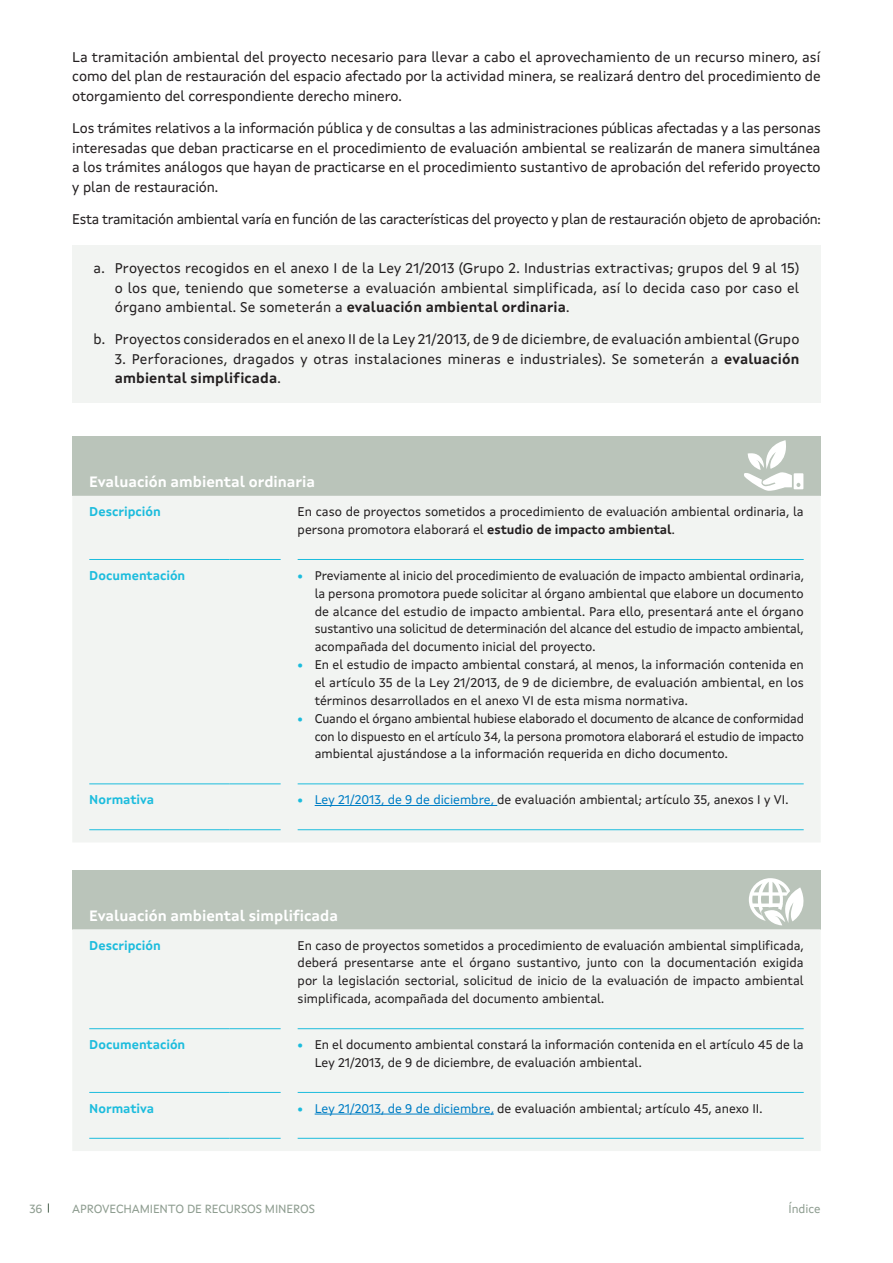
<style>
.page{position:relative;width:893px;height:1263px;background:#fff}
.page>*{position:absolute;margin:0;border:0;box-sizing:border-box;transform-origin:0 0}
._06_TEXTO_RECADRO_TABOA{font:700 15px "Xunta Sans";color:#fff}
.t1{font:14.25px/19.5px "Xunta Sans";color:#231f20;text-align:justify}
.t2{font:14.25px "Xunta Sans";letter-spacing:-.02em;color:#231f20}
.t3{font:12.75px/17.9px "Xunta Sans";color:#231f20;text-align:justify}
.MAYUSCULAS_AZUL_TABOAS{font:700 12.75px "Xunta Sans";color:#1cbcdd}
.t4{font:12px "Xunta Sans";letter-spacing:-.01em;color:#8e9d90}
.s1{font-weight:700}
.s2{font-weight:700;color:#1cbcdd}
.s3{color:#007ec5}
</style>
<div class="page">
<div style="left:72px;top:246px;width:749px;height:157px;background:#f2f4f2"></div>
<div style="left:72px;top:436px;width:749px;height:60px;background:#bac4ba"></div>
<div style="left:73px;top:496px;width:747px;height:346px;background:#f2f4f2"></div>
<hr style="left:89px;top:559px;width:141px;height:1px;background:#1cbcdd">
<hr style="left:230px;top:559px;width:51px;height:1px;background:#1cbcdd">
<hr style="left:298px;top:559px;width:506px;height:1px;background:#1cbcdd">
<hr style="left:89px;top:783px;width:141px;height:1px;background:#1cbcdd">
<hr style="left:230px;top:783px;width:51px;height:1px;background:#1cbcdd">
<hr style="left:298px;top:783px;width:506px;height:1px;background:#1cbcdd">
<hr style="left:89px;top:829px;width:141px;height:1px;background:#1cbcdd">
<hr style="left:230px;top:829px;width:51px;height:1px;background:#1cbcdd">
<hr style="left:298px;top:829px;width:506px;height:1px;background:#1cbcdd">
<hr style="left:315px;top:805px;width:182px;height:1px;background:#007ec5">
<div style="left:72px;top:870px;width:749px;height:59px;background:#bac4ba"></div>
<div style="left:72px;top:929px;width:749px;height:222px;background:#f2f4f2"></div>
<hr style="left:89px;top:1028px;width:141px;height:1px;background:#1cbcdd">
<hr style="left:230px;top:1028px;width:51px;height:1px;background:#1cbcdd">
<hr style="left:298px;top:1028px;width:506px;height:1px;background:#1cbcdd">
<hr style="left:89px;top:1092px;width:141px;height:1px;background:#1cbcdd">
<hr style="left:230px;top:1092px;width:51px;height:1px;background:#1cbcdd">
<hr style="left:298px;top:1092px;width:506px;height:1px;background:#1cbcdd">
<hr style="left:89px;top:1138px;width:141px;height:1px;background:#1cbcdd">
<hr style="left:230px;top:1138px;width:51px;height:1px;background:#1cbcdd">
<hr style="left:298px;top:1138px;width:506px;height:1px;background:#1cbcdd">
<hr style="left:315px;top:1114px;width:179px;height:1px;background:#007ec5">
<svg style="left:744px;top:440px;width:59px;height:51px"></svg>
<svg style="left:749px;top:878px;width:55px;height:47px"></svg>
<p class="t1" style="left:72px;top:47px;width:750px">La tramitación ambiental del proyecto necesario para llevar a cabo el aprovechamiento de un recurso minero, así como del plan de restauración del espacio afectado por la actividad minera, se realizará dentro del procedimiento de otorgamiento del correspondiente derecho minero.</p>
<p class="t1" style="left:72px;top:118px;width:750px">Los trámites relativos a la información pública y de consultas a las administraciones públicas afectadas y a las personas interesadas que deban practicarse en el procedimiento de evaluación ambiental se realizarán de manera simultánea a los trámites análogos que hayan de practicarse en el procedimiento sustantivo de aprobación del referido proyecto y plan de restauración.</p>
<p class="t2" style="left:72px;top:210px;width:750px">Esta tramitación ambiental varía en función de las características del proyecto y plan de restauración objeto de aprobación:</p>
<p class="t1" style="left:115px;top:258px;width:686px;text-indent:-21px">a. Proyectos recogidos en el anexo I de la Ley 21/2013 (Grupo 2. Industrias extractivas; grupos del 9 al 15) o los que, teniendo que someterse a evaluación ambiental simplificada, así lo decida caso por caso el órgano ambiental. Se someterán a <span class="s1">evaluación ambiental ordinaria</span>.</p>
<p class="t1" style="left:94px;top:330px;width:707px">b. Proyectos considerados en el anexo II de la Ley 21/2013, de 9 de diciembre, de evaluación ambiental (Grupo</p>
<p class="t1" style="left:115px;top:349px;width:686px">3. Perforaciones, dragados y otras instalaciones mineras e industriales). Se someterán a <span class="s1">evaluación ambiental simplificada</span>.</p>
<p class="_06_TEXTO_RECADRO_TABOA" style="left:89px;top:473px;width:227px">Evaluación ambiental ordinaria</p>
<p class="MAYUSCULAS_AZUL_TABOAS" style="left:89px;top:504px;width:73px">Descripción</p>
<p class="t3" style="left:298px;top:503px;width:508px">En caso de proyectos sometidos a procedimiento de evaluación ambiental ordinaria, la persona promotora elaborará el <span class="s1">estudio de impacto ambiental</span>.</p>
<p class="MAYUSCULAS_AZUL_TABOAS" style="left:89px;top:568px;width:98px">Documentación</p>
<p class="t3" style="left:315px;top:566px;width:491px;text-indent:-17px"><span class="s2">•</span> Previamente al inicio del procedimiento de evaluación de impacto ambiental ordinaria, la persona promotora puede solicitar al órgano ambiental que elabore un documento de alcance del estudio de impacto ambiental. Para ello, presentará ante el órgano sustantivo una solicitud de determinación del alcance del estudio de impacto ambiental, acompañada del documento inicial del proyecto.</p>
<p class="t3" style="left:315px;top:656px;width:491px;text-indent:-17px"><span class="s2">•</span> En el estudio de impacto ambiental constará, al menos, la información contenida en el artículo 35 de la Ley 21/2013, de 9 de diciembre, de evaluación ambiental, en los términos desarrollados en el anexo VI de esta misma normativa.</p>
<p class="t3" style="left:315px;top:709px;width:491px;text-indent:-17px"><span class="s2">•</span> Cuando el órgano ambiental hubiese elaborado el documento de alcance de conformidad con lo dispuesto en el artículo 34, la persona promotora elaborará el estudio de impacto ambiental ajustándose a la información requerida en dicho documento.</p>
<p class="MAYUSCULAS_AZUL_TABOAS" style="left:89px;top:792px;width:66px">Normativa</p>
<p class="t3" style="left:298px;top:791px;width:492px"><span class="s2">•</span> <span class="s3">Ley 21/2013, de 9 de diciembre,</span> de evaluación ambiental; artículo 35, anexos I y VI.</p>
<p class="_06_TEXTO_RECADRO_TABOA" style="left:89px;top:906px;width:250px">Evaluación ambiental simplificada</p>
<p class="MAYUSCULAS_AZUL_TABOAS" style="left:89px;top:937px;width:73px">Descripción</p>
<p class="t3" style="left:298px;top:936px;width:508px">En caso de proyectos sometidos a procedimiento de evaluación ambiental simplificada, deberá presentarse ante el órgano sustantivo, junto con la documentación exigida por la legislación sectorial, solicitud de inicio de la evaluación de impacto ambiental simplificada, acompañada del documento ambiental.</p>
<p class="MAYUSCULAS_AZUL_TABOAS" style="left:89px;top:1037px;width:98px">Documentación</p>
<p class="t3" style="left:315px;top:1035px;width:490px;text-indent:-17px"><span class="s2">•</span> En el documento ambiental constará la información contenida en el artículo 45 de la<br>Ley 21/2013, de 9 de diciembre, de evaluación ambiental.</p>
<p class="MAYUSCULAS_AZUL_TABOAS" style="left:89px;top:1100px;width:66px">Normativa</p>
<p class="t3" style="left:298px;top:1099px;width:466px"><span class="s2">•</span> <span class="s3">Ley 21/2013, de 9 de diciembre,</span> de evaluación ambiental; artículo 45, anexo II.</p>
<p class="t4" style="left:30px;top:1201px;width:15px">36</p>
<p class="t4" style="left:72px;top:1201px;width:244px">APROVECHAMIENTO DE RECURSOS MINEROS</p>
<p class="t4" style="left:788px;top:1201px;width:34px">Índice</p>
</div>
